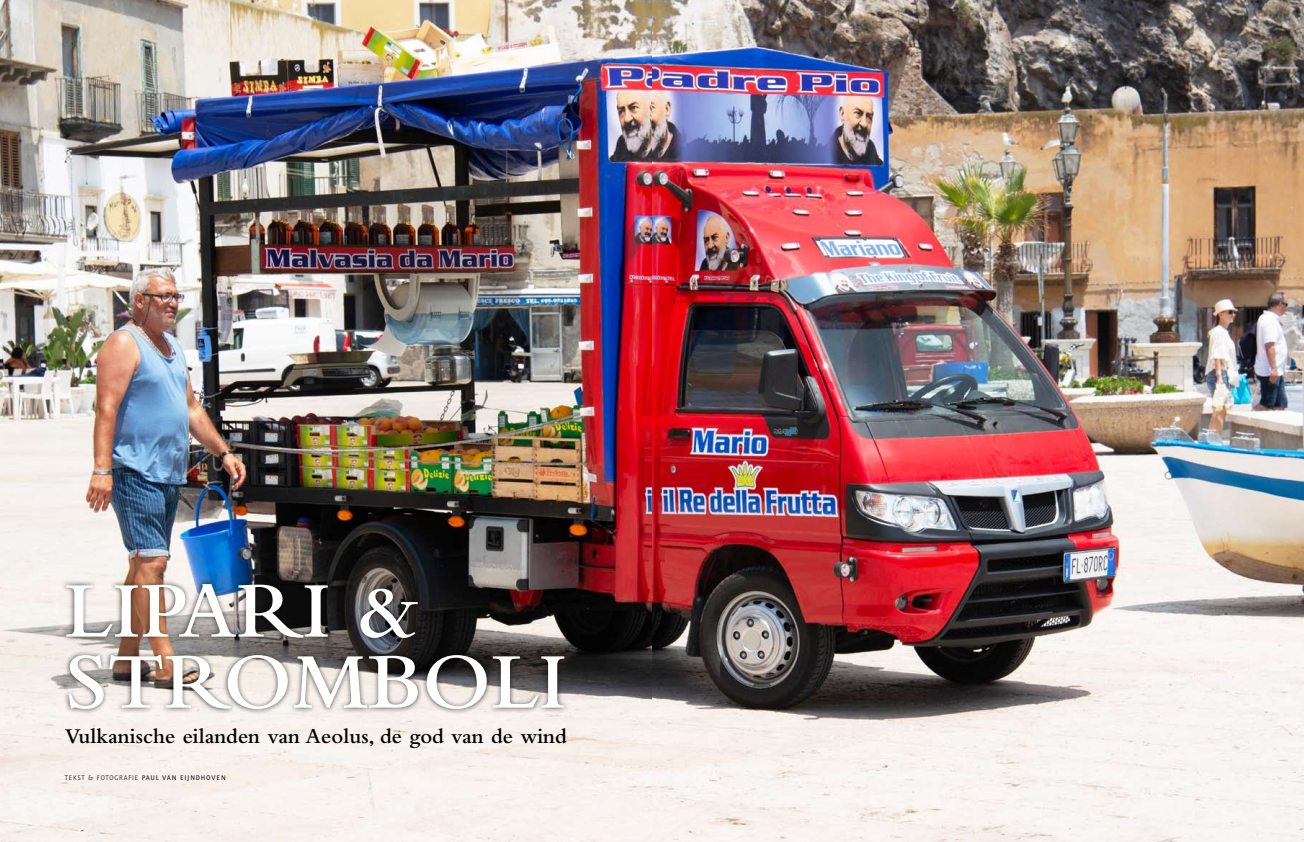
<style>
.page{position:relative;width:1304px;height:842px;background:#fff}
.page>*{position:absolute;margin:0;border:0;box-sizing:border-box;transform-origin:0 0}
.t1{font:600 82.4px/71px "Bembo";color:#fff}
.t2{font:600 22px "Bembo";color:#000}
.t3{font:8px "Eureka Sans";letter-spacing:.1em;color:#000}
.s1{font-weight:300}
</style>
<div class="page">
<img style="left:0;top:0;width:1304px;height:842px">
<div style="left:61px;top:579px;width:622px;height:200px;background:#000;opacity:.7"></div>
<h1 class="t1" style="left:65px;top:576px;width:504px">Lipari &amp;<br>Stromboli</h1>
<p class="t2" style="left:65px;top:724px;width:504px">Vulkanische eilanden van Aeolus, de god van de wind</p>
<p class="t3" style="left:65px;top:774px;width:163px"><span class="s1">TEKST &amp; FOTOGRAFIE</span> PAUL VAN EIJNDHOVEN</p>
</div>
